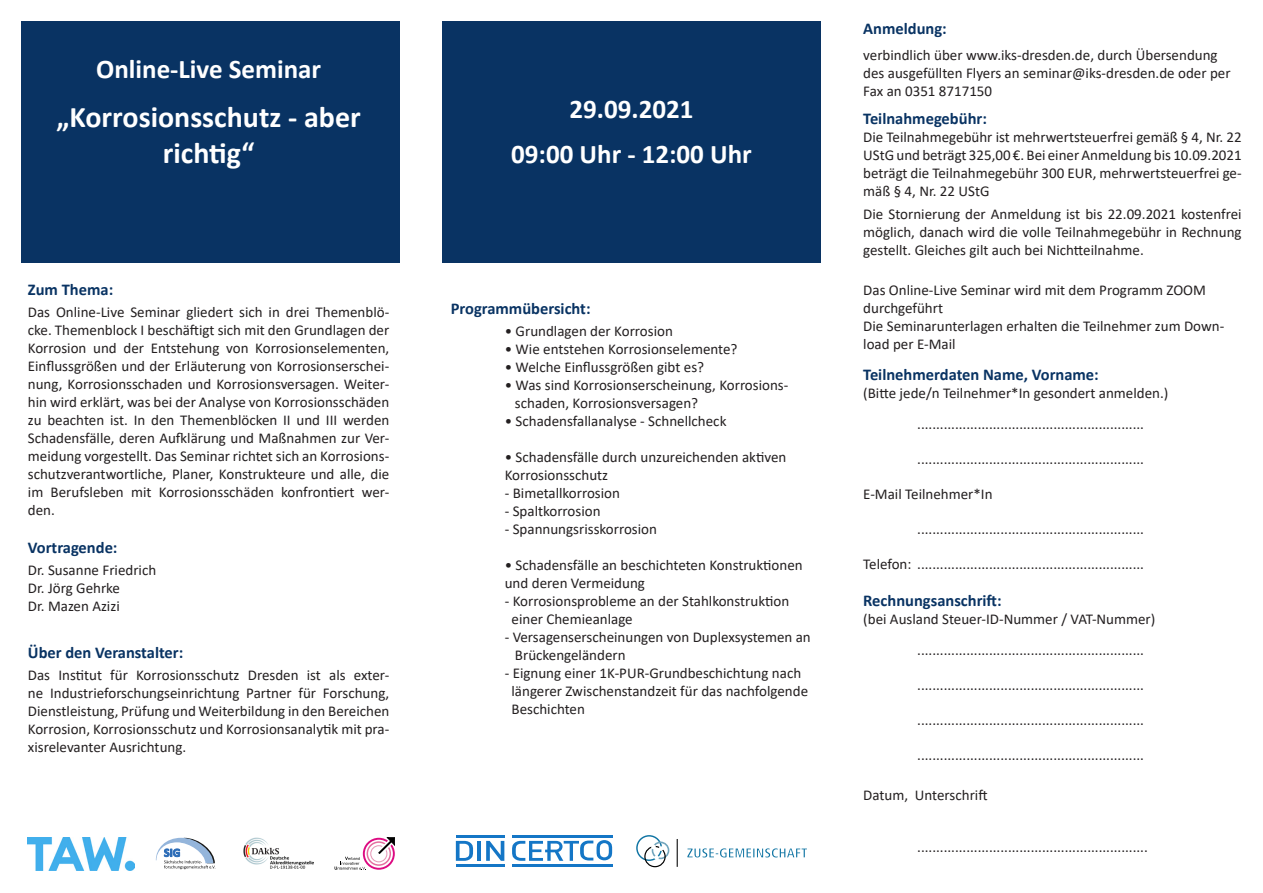
<style>
.page{position:relative;width:1263px;height:893px;background:#fff}
.page>*{position:absolute;margin:0;border:0;box-sizing:border-box;transform-origin:0 0}
.t1{font:700 30px/36px "Calibri";color:#fff;text-align:center}
.t2{font:700 27px "Calibri";color:#fff}
.t3{font:700 16.5px "Calibri";color:#093363}
.t4{font:15px/18px "Calibri";color:#231f20}
</style>
<div class="page">
<div style="left:21px;top:21px;width:379px;height:242px;background:#093363"></div>
<div style="left:442px;top:21px;width:379px;height:242px;background:#093363"></div>
<svg style="left:156px;top:838px;width:60px;height:31px"></svg>
<img style="left:28px;top:838px;width:106px;height:32px">
<svg style="left:335px;top:857px;width:31px;height:13px"></svg>
<div style="left:363px;top:838px;width:32px;height:32px;border:2px solid #dd0b82;border-radius:50%"></div>
<div style="left:367px;top:841px;width:24px;height:25px;border:1px solid #e46d9f;border-radius:50%"></div>
<div style="left:370px;top:845px;width:17px;height:17px;border:1px solid #e698b7;border-radius:50%"></div>
<svg style="left:375px;top:838px;width:20px;height:20px"></svg>
<div style="left:636px;top:835px;width:26px;height:26px;border:1px solid #0f74a3;border-radius:50%"></div>
<div style="left:652px;top:841px;width:17px;height:18px;border:2px solid #71a5bd;border-radius:50%"></div>
<div style="left:644px;top:846px;width:22px;height:21px;border:1px solid #000;border-radius:50%"></div>
<svg style="left:651px;top:845px;width:12px;height:15px"></svg>
<svg style="left:687px;top:848px;width:120px;height:10px"></svg>
<svg style="left:677px;top:839px;width:1px;height:28px"></svg>
<svg style="left:456px;top:841px;width:17px;height:20px"></svg>
<hr style="left:477px;top:841px;width:4px;height:20px;background:#1476c6">
<svg style="left:486px;top:841px;width:18px;height:20px"></svg>
<hr style="left:512px;top:835px;width:100px;height:2px;background:#1476c6">
<hr style="left:512px;top:864px;width:100px;height:2px;background:#1476c6">
<hr style="left:456px;top:835px;width:48px;height:2px;background:#1476c6">
<hr style="left:456px;top:864px;width:48px;height:2px;background:#1476c6">
<svg style="left:512px;top:840px;width:100px;height:21px"></svg>
<img style="left:244px;top:838px;width:69px;height:31px">
<p class="t2" style="left:96px;top:50px;width:226px">Online-Live Seminar</p>
<p class="t1" style="left:57px;top:99px;width:306px">„Korrosionsschutz - aber richtig“</p>
<p class="t3" style="left:28px;top:278px;width:87px">Zum Thema:</p>
<p class="t4" style="left:28px;top:303px;width:363px;text-align:justify">Das Online-Live Seminar gliedert sich in drei Themenblö&shy;cke. Themenblock I beschäftigt sich mit den Grundlagen der Korrosion und der Entstehung von Korrosionselementen, Einflussgrößen und der Erläuterung von Korrosionserschei&shy;nung, Korrosionsschaden und Korrosionsversagen. Weiter&shy;hin wird erklärt, was bei der Analyse von Korrosionsschäden zu beachten ist. In den Themenblöcken II und III werden Schadensfälle, deren Aufklärung und Maßnahmen zur Ver&shy;meidung vorgestellt. Das Seminar richtet sich an Korrosions&shy;schutzverantwortliche, Planer, Konstrukteure und alle, die im Berufsleben mit Korrosionsschäden konfrontiert wer&shy;den.</p>
<p class="t3" style="left:28px;top:536px;width:91px">Vortragende:</p>
<p class="t4" style="left:28px;top:561px;width:130px">Dr. Susanne Friedrich</p>
<p class="t4" style="left:28px;top:579px;width:94px">Dr. Jörg Gehrke</p>
<p class="t4" style="left:28px;top:597px;width:93px">Dr. Mazen Azizi</p>
<p class="t3" style="left:28px;top:640px;width:157px">Über den Veranstalter:</p>
<p class="t4" style="left:28px;top:665px;width:363px;text-align:justify">Das Institut für Korrosionsschutz Dresden ist als exter&shy;ne Industrieforschungseinrichtung Partner für Forschung, Dienstleistung, Prüfung und Weiterbildung in den Bereichen Korrosion, Korrosionsschutz und Korrosionsanalytik mit pra&shy;xisrelevanter Ausrichtung.</p>
<p class="t2" style="left:569px;top:90px;width:125px">29.09.2021</p>
<p class="t2" style="left:511px;top:135px;width:242px">09:00 Uhr - 12:00 Uhr</p>
<p class="t3" style="left:451px;top:297px;width:141px">Programmübersicht:</p>
<p class="t4" style="left:505px;top:322px;width:170px">• Grundlagen der Korrosion</p>
<p class="t4" style="left:505px;top:340px;width:234px">• Wie entstehen Korrosionselemente?</p>
<p class="t4" style="left:505px;top:358px;width:201px">• Welche Einflussgrößen gibt es?</p>
<p class="t4" style="left:515px;top:376px;width:275px;text-indent:-10px">• Was sind Korrosionserscheinung, Korrosions&shy;schaden, Korrosionsversagen?</p>
<p class="t4" style="left:505px;top:412px;width:223px">• Schadensfallanalyse - Schnellcheck</p>
<p class="t4" style="left:505px;top:448px;width:283px">• Schadensfälle durch unzureichenden aktiven<br>Korrosionsschutz</p>
<p class="t4" style="left:505px;top:484px;width:117px">- Bimetallkorrosion</p>
<p class="t4" style="left:505px;top:502px;width:97px">- Spaltkorrosion</p>
<p class="t4" style="left:505px;top:520px;width:154px">- Spannungsrisskorrosion</p>
<p class="t4" style="left:505px;top:556px;width:299px">• Schadensfälle an beschichteten Konstruktionen und deren Vermeidung</p>
<p class="t4" style="left:511px;top:592px;width:279px;text-indent:-7px">- Korrosionsprobleme an der Stahlkonstruktion einer Chemieanlage</p>
<p class="t4" style="left:515px;top:628px;width:297px;text-indent:-10px">- Versagenserscheinungen von Duplexsystemen an<br>Brückengeländern</p>
<p class="t4" style="left:511px;top:664px;width:298px;text-indent:-7px">- Eignung einer 1K-PUR-Grundbeschichtung nach längerer Zwischenstandzeit für das nachfolgende<br>Beschichten</p>
<p class="t3" style="left:863px;top:16px;width:85px">Anmeldung:</p>
<p class="t4" style="left:863px;top:46px;width:369px">verbindlich über www.iks-dresden.de, durch Übersendung des ausgefüllten Flyers an seminar@iks-dresden.de oder per<br>Fax an 0351 8717150</p>
<p class="t3" style="left:863px;top:107px;width:125px">Teilnahmegebühr:</p>
<p class="t4" style="left:863px;top:128px;width:380px;text-align:justify">Die Teilnahmegebühr ist mehrwertsteuerfrei gemäß § 4, Nr. 22<br>UStG und beträgt 325,00 €. Bei einer Anmeldung bis 10.09.2021 beträgt die Teilnahmegebühr 300 EUR, mehrwertsteuerfrei ge&shy;mäß § 4, Nr. 22 UStG</p>
<p class="t4" style="left:863px;top:204px;width:380px;text-align:justify">Die Stornierung der Anmeldung ist bis 22.09.2021 kostenfrei möglich, danach wird die volle Teilnahmegebühr in Rechnung gestellt. Gleiches gilt auch bei Nichtteilnahme.</p>
<p class="t4" style="left:863px;top:281px;width:344px">Das Online-Live Seminar wird mit dem Programm ZOOM durchgeführt</p>
<p class="t4" style="left:863px;top:317px;width:363px">Die Seminarunterlagen erhalten die Teilnehmer zum Down&shy;load per E-Mail</p>
<p class="t3" style="left:863px;top:363px;width:237px">Teilnehmerdaten Name, Vorname:</p>
<p class="t4" style="left:863px;top:384px;width:307px">(Bitte jede/n Teilnehmer*In gesondert anmelden.)</p>
<p class="t4" style="left:917px;top:415px;width:228px">............................................................</p>
<p class="t4" style="left:917px;top:450px;width:228px">............................................................</p>
<p class="t4" style="left:863px;top:485px;width:131px">E-Mail Teilnehmer*In</p>
<p class="t4" style="left:917px;top:520px;width:228px">............................................................</p>
<p class="t4" style="left:863px;top:555px;width:282px">Telefon: ............................................................</p>
<p class="t3" style="left:863px;top:589px;width:140px">Rechnungsanschrift:</p>
<p class="t4" style="left:863px;top:609px;width:294px">(bei Ausland Steuer-ID-Nummer / VAT-Nummer)</p>
<p class="t4" style="left:917px;top:640px;width:228px">............................................................</p>
<p class="t4" style="left:917px;top:675px;width:228px">............................................................</p>
<p class="t4" style="left:917px;top:710px;width:228px">............................................................</p>
<p class="t4" style="left:917px;top:745px;width:228px">............................................................</p>
<p class="t4" style="left:863px;top:785px;width:126px">Datum, Unterschrift</p>
<p class="t4" style="left:917px;top:837px;width:232px">.............................................................</p>
</div>
